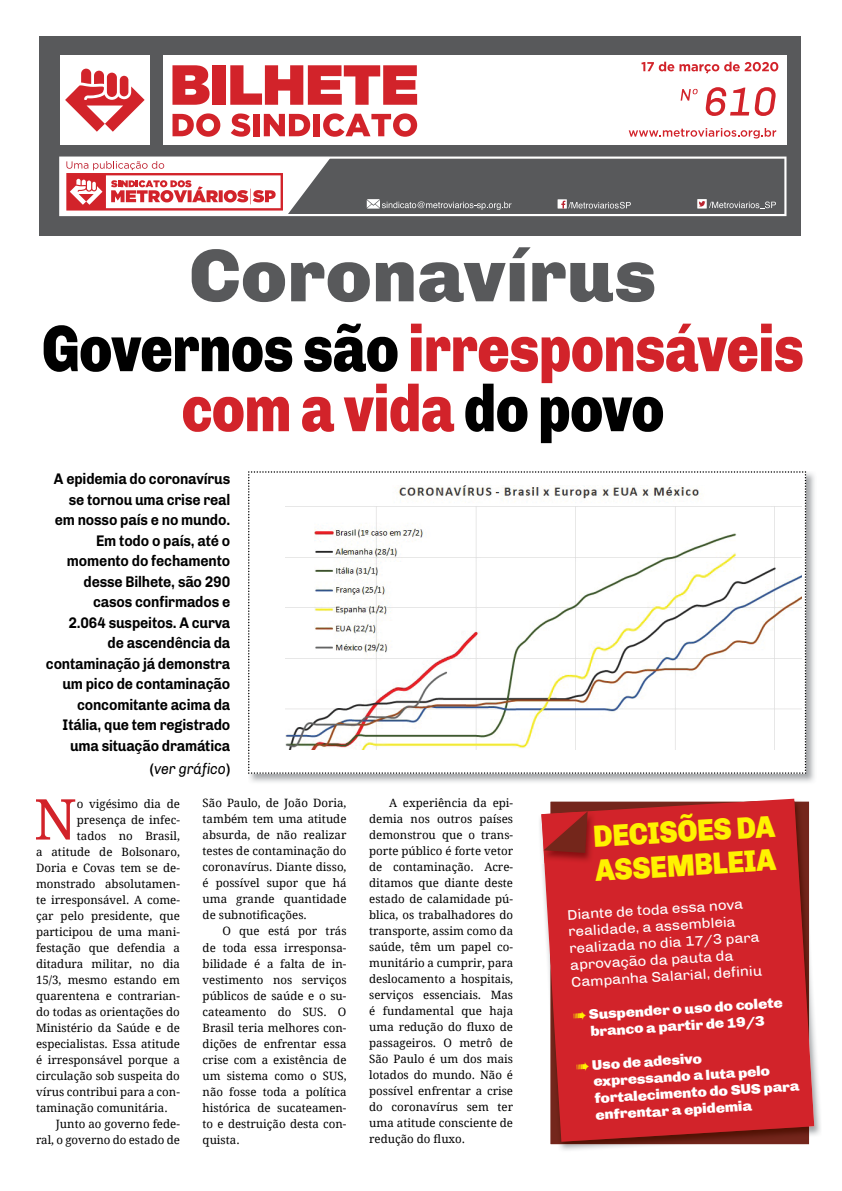
<style>
.page{position:relative;width:842px;height:1191px;background:#fff}
.page>*{position:absolute;margin:0;border:0;box-sizing:border-box;transform-origin:0 0}
.t1{font:900 75px "Chivo";letter-spacing:.005em;color:#58595b}
.t2{font:900 66px/60px "Chivo";letter-spacing:-.01em;color:#d2232a;text-align:center;scale:.82 1}
.t3{font:56.3px "Droid Serif";color:#d2232a}
.t4{font:900 30.8px/33.7px "Chivo";color:#fff200;scale:.91 1}
.t5{font:700 15.4px/20.5px "Chivo";letter-spacing:-.01em;color:#000;text-align:right;scale:.91 1}
.t6{font:italic 15.4px "Chivo";letter-spacing:-.01em;color:#000;scale:.91 1}
.t7{font:900 14px/16.8px "Chivo";color:#fff;text-align:center;scale:1.1 1}
.t8{font:14px/16.7px "Chivo";color:#fff;scale:1.1 1}
.t9{font:11.5px/16px "Droid Serif";color:#000;text-align:justify}
.s1{color:#000}
.s2{font-weight:700;font-style:normal}
.s3{color:#fff200}
</style>
<div class="page">
<img style="left:249px;top:471px;width:566px;height:311px">
<svg style="left:248px;top:471px;width:558px;height:303px"></svg>
<div style="left:39px;top:36px;width:762px;height:199px;background:#58595b"></div>
<div style="left:163px;top:55px;width:623px;height:89px;background:#fff"></div>
<div style="left:60px;top:55px;width:90px;height:89px;background:#fff"></div>
<svg style="left:65px;top:69px;width:80px;height:63px"></svg>
<svg style="left:59px;top:156px;width:727px;height:60px"></svg>
<svg style="left:172px;top:65px;width:38px;height:40px;background:#da4b51"></svg>
<div style="left:212px;top:65px;width:14px;height:40px;background:#d2232a"></div>
<svg style="left:230px;top:65px;width:187px;height:40px"></svg>
<svg style="left:172px;top:113px;width:48px;height:24px"></svg>
<svg style="left:231px;top:113px;width:19px;height:24px"></svg>
<div style="left:253px;top:114px;width:7px;height:22px;background:#d2232a"></div>
<svg style="left:264px;top:114px;width:46px;height:22px"></svg>
<div style="left:313px;top:114px;width:7px;height:22px;background:#d2232a"></div>
<svg style="left:323px;top:113px;width:94px;height:24px"></svg>
<svg style="left:60px;top:158px;width:271px;height:57px;background:#e6babc"></svg>
<svg style="left:558px;top:199px;width:9px;height:9px"></svg>
<div style="left:697px;top:199px;width:10px;height:9px;background:#fff"></div>
<svg style="left:699px;top:201px;width:77px;height:9px"></svg>
<svg style="left:367px;top:199px;width:144px;height:11px"></svg>
<svg style="left:629px;top:128px;width:147px;height:10px"></svg>
<svg style="left:561px;top:201px;width:70px;height:7px"></svg>
<svg style="left:641px;top:62px;width:137px;height:11px"></svg>
<svg style="left:706px;top:87px;width:70px;height:29px"></svg>
<svg style="left:681px;top:89px;width:17px;height:12px"></svg>
<img style="left:539px;top:819px;width:282px;height:331px">
<svg style="left:541px;top:798px;width:273px;height:343px;background:#cd2d33"></svg>
<img style="left:286px;top:486px;width:516px;height:263px">
<img style="left:541px;top:812px;width:54px;height:51px">
<svg style="left:541px;top:811px;width:47px;height:42px;background:#a42c2a"></svg>
<h1 class="t1" style="left:189px;top:231px;width:468px">Coronavírus</h1>
<h2 class="t2" style="left:42px;top:318px;width:931px"><span class="s1">Governos são</span> irresponsáveis com a vida <span class="s1">do povo</span></h2>
<p class="t5" style="left:46px;top:469px;width:204px">A epidemia do coronavírus se tornou uma crise real em nosso país e no mundo.<br>Em todo o país, até o momento do fechamento desse Bilhete, são 290 casos confirmados e<br>2.064 suspeitos. A curva<br>de ascendência da contaminação já demonstra um pico de contaminação concomitante acima da<br>Itália, que tem registrado uma situação dramática</p>
<h3 class="t6" style="left:150px;top:760px;width:90px"><span class="s2">(</span>ver gráfico<span class="s2">)</span></h3>
<h3 class="t3" style="left:34px;top:780px;width:44px">N</h3>
<p class="t9" style="left:77px;top:795px;width:105px">o vigésimo dia de</p>
<p class="t9" style="left:77px;top:811px;width:105px">presença de infec-</p>
<p class="t9" style="left:77px;top:827px;width:105px">tados no Brasil,</p>
<p class="t9" style="left:36px;top:843px;width:145px">a atitude de Bolsonaro,</p>
<p class="t9" style="left:36px;top:859px;width:145px">Doria e Covas tem se de-</p>
<p class="t9" style="left:36px;top:875px;width:145px">monstrado absolutamen-</p>
<p class="t9" style="left:36px;top:891px;width:145px">te irresponsável. A come-</p>
<p class="t9" style="left:36px;top:907px;width:145px">çar pelo presidente, que</p>
<p class="t9" style="left:36px;top:923px;width:145px">participou de uma mani-</p>
<p class="t9" style="left:36px;top:939px;width:145px">festação que defendia a</p>
<p class="t9" style="left:36px;top:955px;width:145px">ditadura militar, no dia</p>
<p class="t9" style="left:36px;top:971px;width:145px">15/3, mesmo estando em</p>
<p class="t9" style="left:36px;top:987px;width:145px">quarentena e contrarian-</p>
<p class="t9" style="left:36px;top:1003px;width:145px">do todas as orientações do</p>
<p class="t9" style="left:36px;top:1019px;width:145px">Ministério da Saúde e de</p>
<p class="t9" style="left:36px;top:1035px;width:145px">especialistas. Essa atitude</p>
<p class="t9" style="left:36px;top:1051px;width:145px">é irresponsável porque a</p>
<p class="t9" style="left:36px;top:1067px;width:145px">circulação sob suspeita do</p>
<p class="t9" style="left:36px;top:1083px;width:145px">vírus contribui para a con-</p>
<p class="t9" style="left:36px;top:1099px;width:133px">taminação comunitária.</p>
<p class="t9" style="left:56px;top:1115px;width:126px">Junto ao governo fede-</p>
<p class="t9" style="left:36px;top:1131px;width:145px">ral, o governo do estado de</p>
<p class="t9" style="left:203px;top:795px;width:145px">São Paulo, de João Doria, também tem uma atitude absurda, de não realizar testes de contaminação do coronavírus. Diante disso, é possível supor que há uma grande quantidade de subnotificações.</p>
<p class="t9" style="left:203px;top:923px;width:145px;text-indent:20px">O que está por trás de toda essa irresponsa&shy;bilidade é a falta de in&shy;vestimento nos serviços públicos de saúde e o su&shy;cateamento do SUS. O Brasil teria melhores con&shy;dições de enfrentar essa crise com a existência de um sistema como o SUS, não fosse toda a política histórica de sucateamen&shy;to e destruição desta con&shy;quista.</p>
<p class="t9" style="left:369px;top:795px;width:145px;text-indent:20px">A experiência da epi&shy;demia nos outros países demonstrou que o trans&shy;porte público é forte vetor de contaminação. Acre&shy;ditamos que diante deste estado de calamidade pú&shy;blica, os trabalhadores do transporte, assim como da saúde, têm um papel co&shy;munitário a cumprir, para deslocamento a hospitais, serviços essenciais. Mas é fundamental que haja uma redução do fluxo de passageiros. O metrô de São Paulo é um dos mais lotados do mundo. Não é possível enfrentar a crise do coronavírus sem ter uma atitude consciente de redução do fluxo.</p>
<h3 class="t4" style="left:592px;top:820px;width:202px;rotate:-4deg">DECISÕES DA<br>ASSEMBLEIA</h3>
<p class="t8" style="left:567px;top:906px;width:176px;rotate:-3deg">Diante de toda essa nova realidade, a assembleia realizada no dia 17/3 para aprovação da pauta da<br>Campanha Salarial, defi niu</p>
<p class="t7" style="left:573px;top:1006px;width:192px;rotate:-3deg"><span class="s3">→</span> Suspender o uso do colete branco a partir de 19/3</p>
<p class="t7" style="left:592px;top:1056px;width:188px;text-align:left;text-indent:-16px;rotate:-3deg"><span class="s3">→</span> Uso de adesivo expressando a luta pelo fortalecimento do SUS para enfrentar a epidemia</p>
</div>
